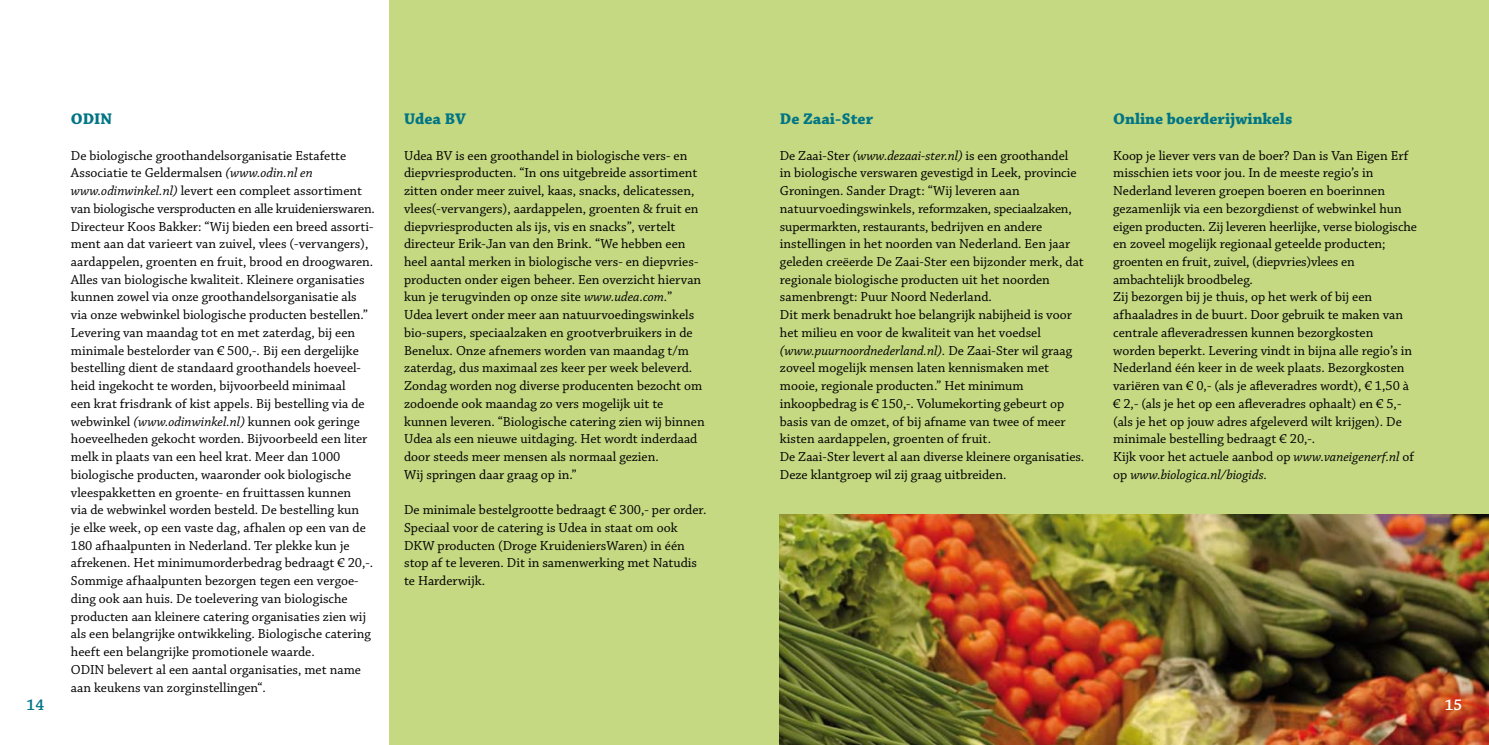
<style>
.page{position:relative;width:1489px;height:745px;background:#fff}
.page>*{position:absolute;margin:0;border:0;box-sizing:border-box;transform-origin:0 0}
.t1{font:700 16.25px "Chaparral Pro";color:#007585}
.t2{font:600 16.25px "Chaparral Pro";color:#007585}
.t3{font:600 16.25px "Chaparral Pro";color:#fff}
.t4{font:13.75px/17.8px "Chaparral Pro";color:#000}
.s1{font-style:italic}
</style>
<div class="page">
<div style="left:389px;top:0;width:1099px;height:744px;background:#c5d882"></div>
<img style="left:780px;top:514px;width:708px;height:230px">
<p class="t1" style="left:71px;top:109px;width:43px">ODIN</p>
<p class="t4" style="left:71px;top:147px;width:305px">De biologische groothandelsorganisatie Estafette Associatie te Geldermalsen <span class="s1">(www.odin.nl en www.odinwinkel.nl)</span> levert een compleet assortiment van biologische versproducten en alle kruidenierswaren.<br>Directeur Koos Bakker: “Wij bieden een breed assorti&shy;ment aan dat varieert van zuivel, vlees (-vervangers), aardappelen, groenten en fruit, brood en droogwaren.<br>Alles van biologische kwaliteit. Kleinere organisaties kunnen zowel via onze groothandelsorganisatie als via onze webwinkel biologische producten bestellen.” Levering van maandag tot en met zaterdag, bij een minimale bestelorder van € 500,-. Bij een dergelijke bestelling dient de standaard groothandels hoeveel&shy;heid ingekocht te worden, bijvoorbeeld minimaal<br>een krat frisdrank of kist appels. Bij bestelling via de webwinkel <span class="s1">(www.odinwinkel.nl)</span> kunnen ook geringe hoeveelheden gekocht worden. Bijvoorbeeld een liter melk in plaats van een heel krat. Meer dan 1000 biologische producten, waaronder ook biologische vleespakketten en groente- en fruittassen kunnen<br>via de webwinkel worden besteld. De bestelling kun<br>je elke week, op een vaste dag, afhalen op een van de 180 afhaalpunten in Nederland. Ter plekke kun je afrekenen. Het minimumorderbedrag bedraagt € 20,-.<br>Sommige afhaalpunten bezorgen tegen een vergoe&shy;ding ook aan huis. De toelevering van biologische producten aan kleinere catering organisaties zien wij als een belangrijke ontwikkeling. Biologische catering heeft een belangrijke promotionele waarde.<br>ODIN belevert al een aantal organisaties, met name aan keukens van zorginstellingen“.</p>
<p class="t1" style="left:404px;top:109px;width:63px">Udea BV</p>
<p class="t4" style="left:404px;top:147px;width:302px">Udea BV is een groothandel in biologische vers- en diepvriesproducten. “In ons uitgebreide assortiment zitten onder meer zuivel, kaas, snacks, delicatessen, vlees(-vervangers), aardappelen, groenten &amp; fruit en diepvriesproducten als ijs, vis en snacks”, vertelt directeur Erik-Jan van den Brink. “We hebben een heel aantal merken in biologische vers- en diepvries&shy;producten onder eigen beheer. Een overzicht hiervan kun je terugvinden op onze site <span class="s1">www.udea.com.</span>”<br>Udea levert onder meer aan natuurvoedingswinkels bio-supers, speciaalzaken en grootverbruikers in de Benelux. Onze afnemers worden van maandag t/m zaterdag, dus maximaal zes keer per week beleverd.<br>Zondag worden nog diverse producenten bezocht om zodoende ook maandag zo vers mogelijk uit te kunnen leveren. “Biologische catering zien wij binnen Udea als een nieuwe uitdaging. Het wordt inderdaad door steeds meer mensen als normaal gezien.<br>Wij springen daar graag op in.”</p>
<p class="t4" style="left:404px;top:501px;width:304px">De minimale bestelgrootte bedraagt € 300,- per order.<br>Speciaal voor de catering is Udea in staat om ook DKW producten (Droge KruideniersWaren) in één stop af te leveren. Dit in samenwerking met Natudis te Harderwijk.</p>
<p class="t1" style="left:780px;top:109px;width:95px">De Zaai-Ster</p>
<p class="t4" style="left:780px;top:147px;width:306px">De Zaai-Ster <span class="s1">(www.dezaai-ster.nl)</span> is een groothandel<br>in biologische verswaren gevestigd in Leek, provincie Groningen. Sander Dragt: “Wij leveren aan natuurvoedingswinkels, reformzaken, speciaalzaken, supermarkten, restaurants, bedrijven en andere instellingen in het noorden van Nederland. Een jaar geleden creëerde De Zaai-Ster een bijzonder merk, dat regionale biologische producten uit het noorden samenbrengt: Puur Noord Nederland.<br>Dit merk benadrukt hoe belangrijk nabijheid is voor het milieu en voor de kwaliteit van het voedsel <span class="s1">(www.puurnoordnederland.nl).</span> De Zaai-Ster wil graag zoveel mogelijk mensen laten kennismaken met mooie, regionale producten.” Het minimum inkoopbedrag is € 150,-. Volumekorting gebeurt op basis van de omzet, of bij afname van twee of meer kisten aardappelen, groenten of fruit.<br>De Zaai-Ster levert al aan diverse kleinere organisaties.<br>Deze klantgroep wil zij graag uitbreiden.</p>
<p class="t1" style="left:1113px;top:109px;width:180px">Online boerderijwinkels</p>
<p class="t4" style="left:1113px;top:147px;width:305px">Koop je liever vers van de boer? Dan is Van Eigen Erf misschien iets voor jou. In de meeste regio’s in Nederland leveren groepen boeren en boerinnen gezamenlijk via een bezorgdienst of webwinkel hun eigen producten. Zij leveren heerlijke, verse biologische en zoveel mogelijk regionaal geteelde producten; groenten en fruit, zuivel, (diepvries)vlees en ambachtelijk broodbeleg.<br>Zij bezorgen bij je thuis, op het werk of bij een afhaaladres in de buurt. Door gebruik te maken van centrale afleveradressen kunnen bezorgkosten worden beperkt. Levering vindt in bijna alle regio’s in Nederland één keer in de week plaats. Bezorgkosten variëren van € 0,- (als je afleveradres wordt), € 1,50 à € 2,- (als je het op een afleveradres ophaalt) en € 5,- (als je het op jouw adres afgeleverd wilt krijgen). De minimale bestelling bedraagt € 20,-.<br>Kijk voor het actuele aanbod op <span class="s1">www.vaneigenerf.nl</span> of op <span class="s1">www.biologica.nl/biogids.</span></p>
<p class="t2" style="left:27px;top:694px;width:19px">14</p>
<p class="t3" style="left:1444px;top:694px;width:19px">15</p>
</div>
